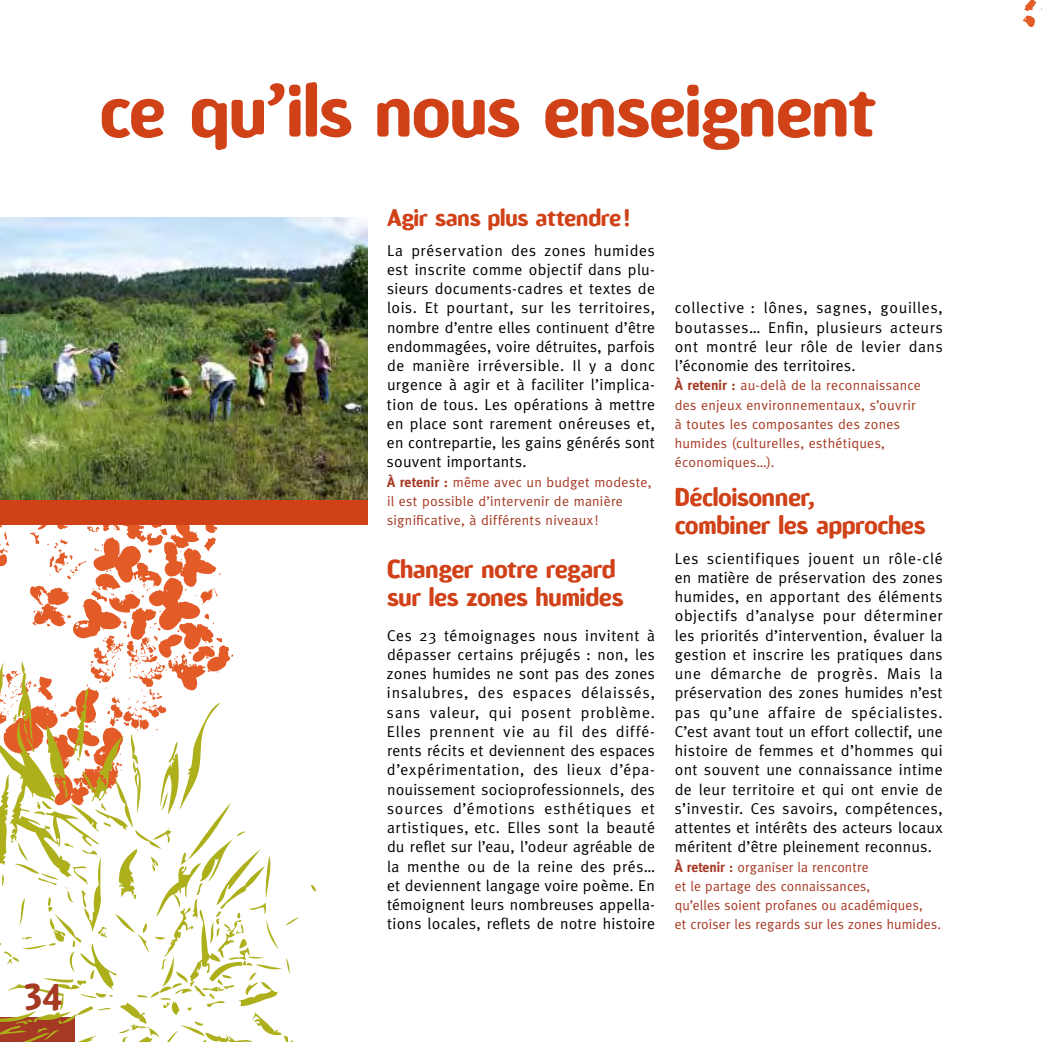
<style>
.page{position:relative;width:1042px;height:1042px;background:#fff}
.page>*{position:absolute;margin:0;border:0;box-sizing:border-box;transform-origin:0 0}
.t1{font:700 70px "Amoebia";letter-spacing:-.015em;color:#d04118}
.t2{font:700 35px "Amoebia";color:#a53923}
.t3{font:700 24.5px/28px "Amoebia";letter-spacing:-.01em;color:#d04118}
.t4{font:700 22.75px "Amoebia";letter-spacing:-.01em;color:#d04118}
.t5{font:15.75px/19.2px "Meta";letter-spacing:.02em;color:#000;text-align:justify}
.t6{font:14px/19.2px "Meta";letter-spacing:.02em;color:#a53923}
.s1{font-weight:700}
</style>
<div class="page">
<svg style="left:0;top:525px;width:221px;height:107px"></svg>
<svg style="left:1023px;top:0;width:19px;height:27px"></svg>
<img style="left:0;top:217px;width:367px;height:283px">
<div style="left:0;top:500px;width:367px;height:25px;background:#d04118"></div>
<svg style="left:0;top:632px;width:316px;height:410px"></svg>
<h2 class="t2" style="left:25px;top:978px;width:39px">34</h2>
<h1 class="t1" style="left:99px;top:74px;width:777px">ce qu’ils nous enseignent</h1>
<h3 class="t4" style="left:387px;top:206px;width:245px">Agir sans plus attendre !</h3>
<p class="t5" style="left:387px;top:240px;width:269px">La préservation des zones humides est inscrite comme objectif dans plu&shy;sieurs documents-cadres et textes de lois. Et pourtant, sur les territoires, nombre d’entre elles continuent d’être endommagées, voire détruites, parfois de manière irréversible. Il y a donc urgence à agir et à faciliter l’implica&shy;tion de tous. Les opérations à mettre en place sont rarement onéreuses et, en contrepartie, les gains générés sont souvent importants.</p>
<p class="t6" style="left:387px;top:472px;width:266px"><span class="s1">À retenir :</span> même avec un budget modeste, il est possible d’intervenir de manière significative, à différents niveaux !</p>
<h3 class="t3" style="left:387px;top:555px;width:238px">Changer notre regard sur les zones humides</h3>
<p class="t5" style="left:387px;top:625px;width:269px">Ces 23 témoignages nous invitent à dépasser certains préjugés : non, les zones humides ne sont pas des zones insalubres, des espaces délaissés, sans valeur, qui posent problème.<br>Elles prennent vie au fil des diffé&shy;rents récits et deviennent des espaces d’expérimentation, des lieux d’épa&shy;nouissement socioprofessionnels, des sources d’émotions esthétiques et artistiques, etc. Elles sont la beauté du reflet sur l’eau, l’odeur agréable de la menthe ou de la reine des prés… et deviennent langage voire poème. En témoignent leurs nombreuses appella&shy;tions locales, reflets de notre histoire</p>
<p class="t5" style="left:675px;top:298px;width:269px">collective : lônes, sagnes, gouilles, boutasses… Enfin, plusieurs acteurs ont montré leur rôle de levier dans l’économie des territoires.</p>
<p class="t6" style="left:675px;top:376px;width:248px"><span class="s1">À retenir :</span> au-delà de la reconnaissance des enjeux environnementaux, s’ouvrir à toutes les composantes des zones humides (culturelles, esthétiques, économiques…).</p>
<h3 class="t3" style="left:675px;top:483px;width:252px">Décloisonner,<br>combiner les approches</h3>
<p class="t5" style="left:675px;top:548px;width:269px">Les scientifiques jouent un rôle-clé en matière de préservation des zones humides, en apportant des éléments objectifs d’analyse pour déterminer les priorités d’intervention, évaluer la gestion et inscrire les pratiques dans une démarche de progrès. Mais la préservation des zones humides n’est pas qu’une affaire de spécialistes.<br>C’est avant tout un effort collectif, une histoire de femmes et d’hommes qui ont souvent une connaissance intime de leur territoire et qui ont envie de s’investir. Ces savoirs, compétences, attentes et intérêts des acteurs locaux méritent d’être pleinement reconnus.</p>
<p class="t6" style="left:675px;top:857px;width:268px"><span class="s1">À retenir :</span> organiser la rencontre<br>et le partage des connaissances,<br>qu’elles soient profanes ou académiques,<br>et croiser les regards sur les zones humides.</p>
</div>
